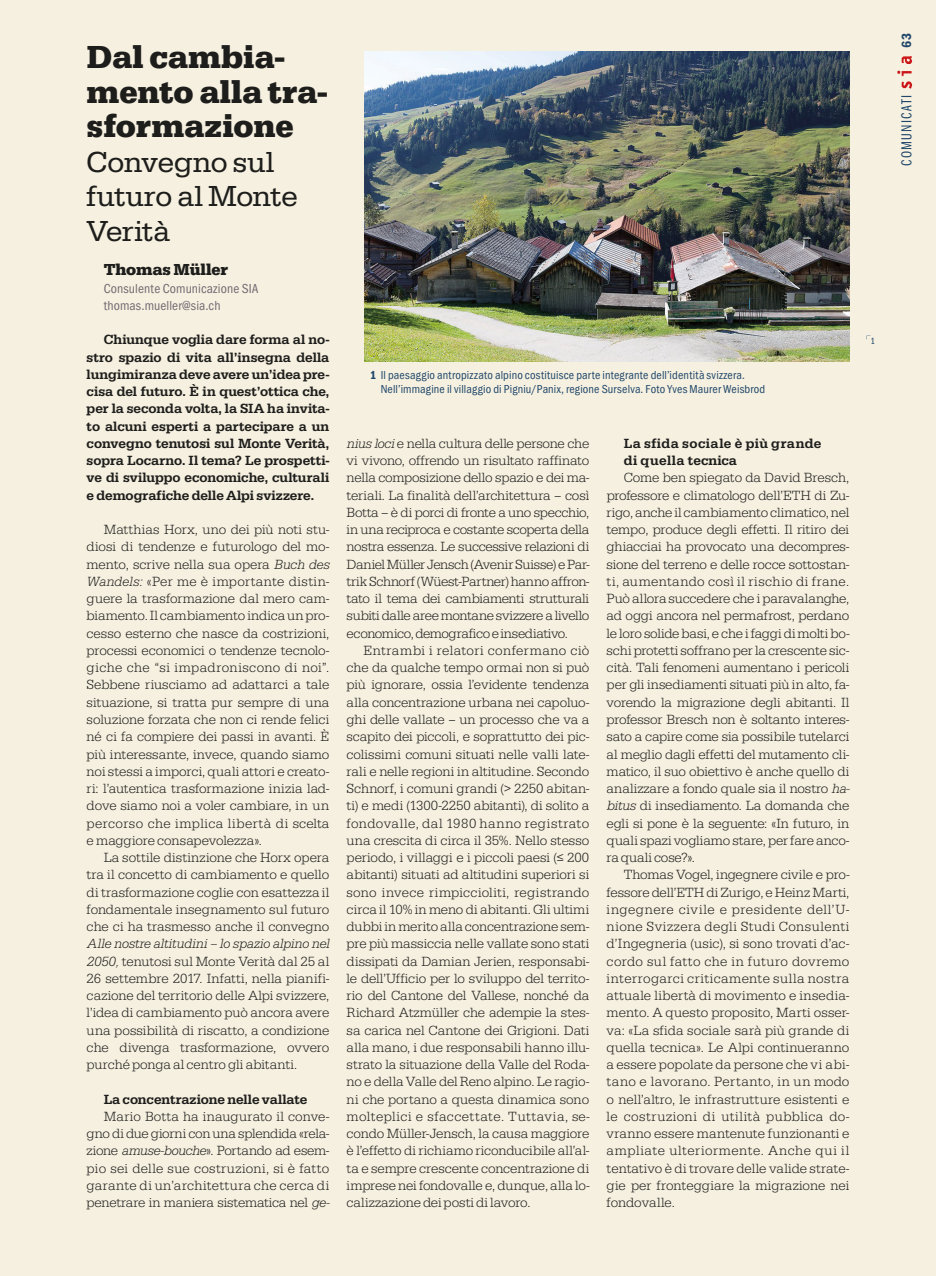
<style>
.page{position:relative;width:936px;height:1276px;background:#fff}
.page>*{position:absolute;margin:0;border:0;box-sizing:border-box;transform-origin:0 0}
.t1{font:700 33px/34.5px "Serifa";letter-spacing:-.005em;color:#1d1d1b}
.t2{font:30px/34.5px "Serifa";letter-spacing:-.005em;color:#1d1d1b}
.t3{font:700 16.5px "Serifa";letter-spacing:-.005em;color:#1d1d1b}
.t4{font:15px "ITC Franklin Gothic Std Bk Cp";letter-spacing:.09em;color:#1f476a}
.t5{font:13.95px "ITC Franklin Gothic Std Dm Cd";color:#1f476a}
.t6{font:300 13.8px/17.2px "Serifa";letter-spacing:-.005em;color:#1d1d1b;text-align:justify}
.t7{font:500 13.8px/17.2px "Serifa";letter-spacing:.005em;color:#1d1d1b;text-align:justify}
.t8{font:500 13.8px/17.2px "Serifa";letter-spacing:.035em;color:#1d1d1b}
.t9{font:condensed 13.5px/17.2px "ITC Franklin Gothic Std";letter-spacing:.01em;color:#726a72}
.t10{font:condensed 12px/14.4px "ITC Franklin Gothic Std";letter-spacing:.015em;color:#1f476a}
.t11{font:condensed 9.3px "ITC Franklin Gothic Std";color:#1f476a}
.s1{font-style:italic}
.s2{font-family:"ITC Franklin Gothic Std Dm Cd";font-stretch:normal}
</style>
<div class="page">
<div style="left:0;top:1px;width:934px;height:1275px;background:#f6f0e0"></div>
<img style="left:364px;top:51px;width:485px;height:311px">
<img style="left:897px;top:56px;width:15px;height:33px">
<h1 class="t1" style="left:87px;top:40px;width:242px">Dal cambia&shy;mento alla tra&shy;sformazione</h1>
<h2 class="t2" style="left:87px;top:145px;width:213px">Convegno sul futuro al Monte<br>Verità</h2>
<p class="t3" style="left:104px;top:260px;width:126px">Thomas Müller</p>
<p class="t9" style="left:104px;top:280px;width:156px">Consulente Comunicazione SIA thomas.mueller@sia.ch</p>
<p class="t7" style="left:87px;top:331px;width:244px;text-indent:17px">Chiunque voglia dare forma al no&shy;stro spazio di vita all’insegna della lungimiranza deve avere un’idea pre&shy;cisa del futuro. È in quest’ottica che, per la seconda volta, la SIA ha invita&shy;to alcuni esperti a partecipare a un convegno tenutosi sul Monte Verità, sopra Locarno. Il tema? Le prospetti&shy;ve di sviluppo economiche, culturali e demografiche delle Alpi svizzere.</p>
<p class="t6" style="left:87px;top:521px;width:244px;text-indent:17px">Matthias Horx, uno dei più noti stu&shy;diosi di tendenze e futurologo del mo&shy;mento, scrive nella sua opera <span class="s1">Buch des Wandels:</span> «Per me è importante distin&shy;guere la trasformazione dal mero cam&shy;biamento. Il cambiamento indica un pro&shy;cesso esterno che nasce da costrizioni, processi economici o tendenze tecnolo&shy;giche che “si impadroniscono di noi”.<br>Sebbene riusciamo ad adattarci a tale situazione, si tratta pur sempre di una soluzione forzata che non ci rende felici né ci fa compiere dei passi in avanti. È più interessante, invece, quando siamo noi stessi a imporci, quali attori e creato&shy;ri: l’autentica trasformazione inizia lad&shy;dove siamo noi a voler cambiare, in un percorso che implica libertà di scelta e maggiore consapevolezza».</p>
<p class="t6" style="left:87px;top:849px;width:244px;text-indent:17px">La sottile distinzione che Horx opera tra il concetto di cambiamento e quello di trasformazione coglie con esattezza il fondamentale insegnamento sul futuro che ci ha trasmesso anche il convegno</p>
<p class="t6" style="left:87px;top:935px;width:244px"><span class="s1">Alle nostre altitudini – lo spazio alpino nel 2050,</span> tenutosi sul Monte Verità dal 25 al 26 settembre 2017. Infatti, nella pianifi&shy;cazione del territorio delle Alpi svizzere, l’idea di cambiamento può ancora avere una possibilità di riscatto, a condizione che divenga trasformazione, ovvero purché ponga al centro gli abitanti.</p>
<p class="t7" style="left:104px;top:1090px;width:205px">La concentrazione nelle vallate</p>
<p class="t6" style="left:87px;top:1107px;width:245px;text-indent:17px">Mario Botta ha inaugurato il conve&shy;gno di due giorni con una splendida «rela&shy;zione <span class="s1">amuse-bouche</span>». Portando ad esem&shy;pio sei delle sue costruzioni, si è fatto garante di un’architettura che cerca di penetrare in maniera sistematica nel <span class="s1">ge-</span></p>
<p class="t10" style="left:380px;top:368px;width:386px;text-indent:-10px"><span class="s2">1</span> Il paesaggio antropizzato alpino costituisce parte integrante dell’identità svizzera.<br>Nell’immagine il villaggio di Pigniu/Panix, regione Surselva. Foto Yves Maurer Weisbrod</p>
<p class="t6" style="left:346px;top:435px;width:244px"><span class="s1">nius loci</span> e nella cultura delle persone che vi vivono, offrendo un risultato raffinato nella composizione dello spazio e dei ma&shy;teriali. La finalità dell’architettura – così Botta – è di porci di fronte a uno specchio, in una reciproca e costante scoperta della nostra essenza. Le successive relazioni di Daniel Müller Jensch (Avenir Suisse) e Par&shy;trik Schnorf (Wüest-Partner) hanno affron&shy;tato il tema dei cambiamenti strutturali subiti dalle aree montane svizzere a livello economico, demografico e insediativo.</p>
<p class="t6" style="left:346px;top:642px;width:244px;text-indent:17px">Entrambi i relatori confermano ciò che da qualche tempo ormai non si può più ignorare, ossia l’evidente tendenza alla concentrazione urbana nei capoluo&shy;ghi delle vallate – un processo che va a scapito dei piccoli, e soprattutto dei pic&shy;colissimi comuni situati nelle valli late&shy;rali e nelle regioni in altitudine. Secondo Schnorf, i comuni grandi (&gt; 2250 abitan&shy;ti) e medi (1300-2250 abitanti), di solito a fondovalle, dal 1980 hanno registrato una crescita di circa il 35%. Nello stesso periodo, i villaggi e i piccoli paesi (≤ 200 abitanti) situati ad altitudini superiori si sono invece rimpiccioliti, registrando circa il 10% in meno di abitanti. Gli ultimi dubbi in merito alla concentrazione sem&shy;pre più massiccia nelle vallate sono stati dissipati da Damian Jerien, responsabi&shy;le dell’Ufficio per lo sviluppo del territo&shy;rio del Cantone del Vallese, nonché da Richard Atzmüller che adempie la stes&shy;sa carica nel Cantone dei Grigioni. Dati alla mano, i due responsabili hanno illu&shy;strato la situazione della Valle del Roda&shy;no e della Valle del Reno alpino. Le ragio&shy;ni che portano a questa dinamica sono molteplici e sfaccettate. Tuttavia, se&shy;condo Müller-Jensch, la causa maggiore è l’effetto di richiamo riconducibile all’al&shy;ta e sempre crescente concentrazione di imprese nei fondovalle e, dunque, alla lo&shy;calizzazione dei posti di lavoro.</p>
<p class="t8" style="left:623px;top:435px;width:199px">La sfida sociale è più grande di quella tecnica</p>
<p class="t6" style="left:606px;top:469px;width:245px;text-indent:17px">Come ben spiegato da David Bresch, professore e climatologo dell’ETH di Zu&shy;rigo, anche il cambiamento climatico, nel tempo, produce degli effetti. Il ritiro dei ghiacciai ha provocato una decompres&shy;sione del terreno e delle rocce sottostan&shy;ti, aumentando così il rischio di frane.<br>Può allora succedere che i paravalanghe, ad oggi ancora nel permafrost, perdano le loro solide basi, e che i faggi di molti bo&shy;schi protetti soffrano per la crescente sic&shy;cità. Tali fenomeni aumentano i pericoli per gli insediamenti situati più in alto, fa&shy;vorendo la migrazione degli abitanti. Il professor Bresch non è soltanto interes&shy;sato a capire come sia possibile tutelarci al meglio dagli effetti del mutamento cli&shy;matico, il suo obiettivo è anche quello di analizzare a fondo quale sia il nostro <span class="s1">ha&shy;bitus</span> di insediamento. La domanda che egli si pone è la seguente: «In futuro, in quali spazi vogliamo stare, per fare anco&shy;ra quali cose?».</p>
<p class="t6" style="left:606px;top:866px;width:244px;text-indent:17px">Thomas Vogel, ingegnere civile e pro&shy;fessore dell’ETH di Zurigo, e Heinz Marti, ingegnere civile e presidente dell’U&shy;nione Svizzera degli Studi Consulenti d’Ingegneria (usic), si sono trovati d’ac&shy;cordo sul fatto che in futuro dovremo interrogarci criticamente sulla nostra attuale libertà di movimento e insedia&shy;mento. A questo proposito, Marti osser&shy;va: «La sfida sociale sarà più grande di quella tecnica». Le Alpi continueranno a essere popolate da persone che vi abi&shy;tano e lavorano. Pertanto, in un modo o nell’altro, le infrastrutture esistenti e le costruzioni di utilità pubblica do&shy;vranno essere mantenute funzionanti e ampliate ulteriormente. Anche qui il tentativo è di trovare delle valide strate&shy;gie per fronteggiare la migrazione nei fondovalle.</p>
<p class="t11" style="left:870px;top:336px;width:6px">1</p>
<p class="t5" style="left:898px;top:48px;width:17px;rotate:-90deg">63</p>
<p class="t4" style="left:898px;top:166px;width:73px;rotate:-90deg">COMUNICATI</p>
</div>
